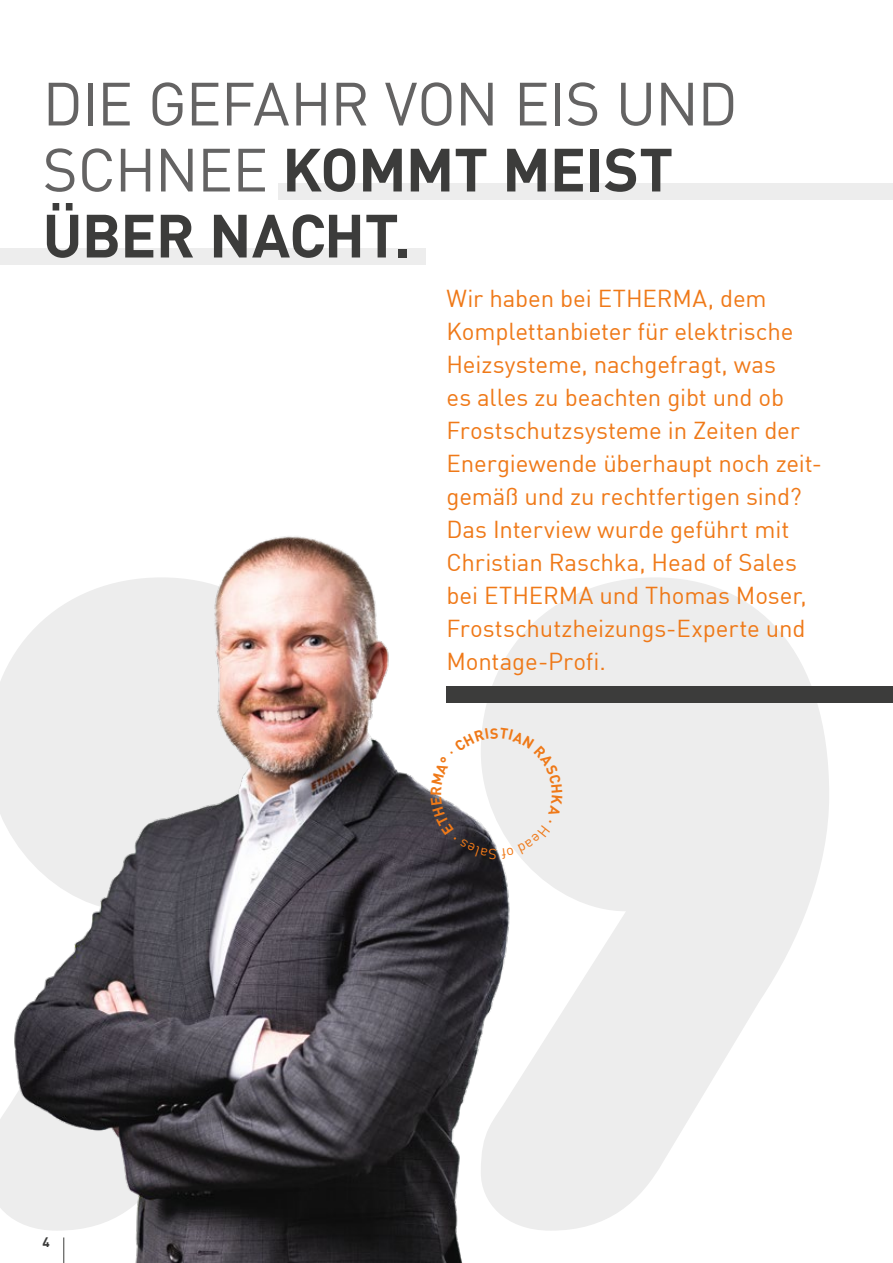
<style>
.page{position:relative;width:893px;height:1263px;background:#fff}
.page>*{position:absolute;margin:0;border:0;box-sizing:border-box;transform-origin:0 0}
.t1{font:60px/66px "DIN";letter-spacing:-.02em;color:#646363}
.t2{font:24px/33px "DIN";letter-spacing:-.005em;color:#ef7918}
.t3{font:700 13.5px "DIN";color:#3c3c3b}
.s1{font-weight:700;color:#3c3c3b}
</style>
<div class="page">
<svg style="left:514px;top:577px;width:315px;height:654px;fill:#ededed"></svg>
<img style="left:0;top:536px;width:514px;height:727px">
<div style="left:446px;top:686px;width:447px;height:17px;background:#3c3c3b"></div>
<div style="left:0;top:248px;width:425px;height:17px;background:#ededed"></div>
<div style="left:279px;top:183px;width:614px;height:17px;background:#ededed"></div>
<svg style="left:431px;top:728px;width:131px;height:131px"></svg>
<h1 class="t1" style="left:43px;top:70px;width:697px">DIE GEFAHR VON EIS UND<br>SCHNEE <span class="s1">KOMMT MEIST<br>ÜBER NACHT.</span></h1>
<p class="t3" style="left:43px;top:1233px;width:9px">4</p>
<p class="t2" style="left:446px;top:281px;width:377px">Wir haben bei ETHERMA, dem<br>Komplettanbieter für elektrische<br>Heizsysteme, nachgefragt, was<br>es alles zu beachten gibt und ob<br>Frostschutzsysteme in Zeiten der<br>Energiewende überhaupt noch zeit&shy;gemäß und zu rechtfertigen sind?<br>Das Interview wurde geführt mit<br>Christian Raschka, Head of Sales bei ETHERMA und Thomas Moser,<br>Frostschutzheizungs-Experte und<br>Montage-Profi.</p>
</div>
